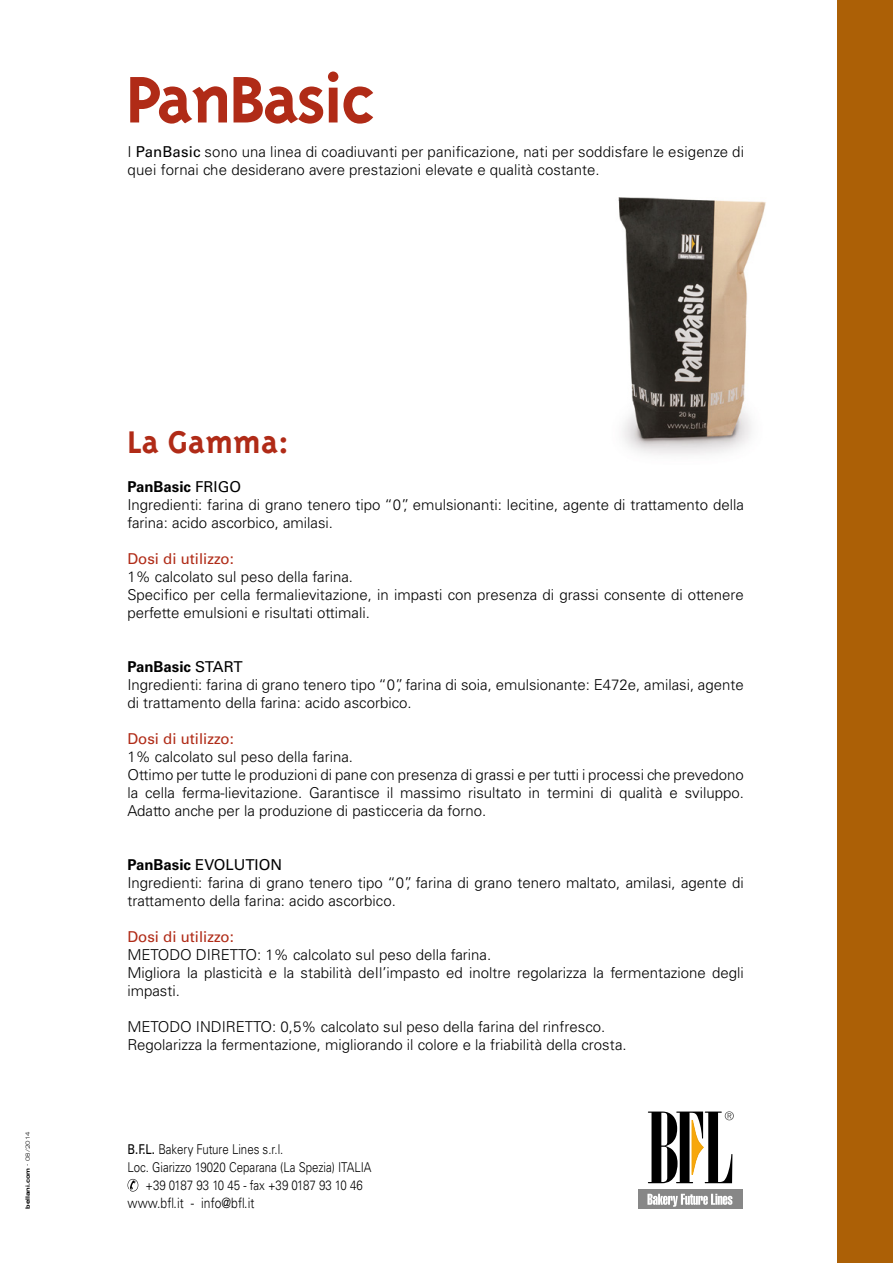
<style>
.page{position:relative;width:893px;height:1263px;background:#fff}
.page>*{position:absolute;margin:0;border:0;box-sizing:border-box;transform-origin:0 0}
.t1{font:700 75.75px "Triplex";letter-spacing:-.03em;color:#b02b17}
.t2{font:700 36px "Triplex";color:#b02b17}
.t3{font:300 15px/18px "Univers LT Std";color:#000}
.t4{font:15px "Univers LT Std";color:#b02b17}
.t5{font:300 14.25px "Univers LT Std";letter-spacing:.005em;color:#000;scale:.85 1}
.t6{font:300 13.5px "Univers LT Std";color:#000;scale:.85 1}
.t7{font:500 expanded 6px "Akzidenz Grotesk BE";color:#000}
.s1{font-weight:400}
.s2{font-weight:300}
.s3{font-weight:700}
</style>
<div class="page">
<div style="left:838px;top:0;width:55px;height:1263px;background:#ac6006"></div>
<svg style="left:128px;top:1179px;width:10px;height:12px"></svg>
<img style="left:618px;top:197px;width:148px;height:258px">
<div style="left:638px;top:1189px;width:104px;height:20px;background:#878787"></div>
<svg style="left:647px;top:1194px;width:85px;height:13px"></svg>
<svg style="left:648px;top:1111px;width:86px;height:72px"></svg>
<h1 class="t1" style="left:126px;top:56px;width:250px">PanBasic</h1>
<p class="t3" style="left:128px;top:142px;width:618px">I <span class="s1">PanBasic</span> sono una linea di coadiuvanti per panificazione, nati per soddisfare le esigenze di quei fornai che desiderano avere prestazioni elevate e qualità costante.</p>
<p class="t7" style="left:24px;top:1209px;width:79px;rotate:-90deg">bellani.com <span class="s2">- 08/2014</span></p>
<h2 class="t2" style="left:127px;top:421px;width:163px">La Gamma:</h2>
<p class="t3" style="left:127px;top:478px;width:618px"><span class="s3">PanBasic</span> <span class="s1">FRIGO<br></span>Ingredienti: farina di grano tenero tipo “0”, emulsionanti: lecitine, agente di trattamento della farina: acido ascorbico, amilasi.</p>
<p class="t4" style="left:127px;top:550px;width:108px">Dosi di utilizzo:</p>
<p class="t3" style="left:127px;top:568px;width:618px">1% calcolato sul peso della farina.<br>Specifico per cella fermalievitazione, in impasti con presenza di grassi consente di ottenere perfette emulsioni e risultati ottimali.</p>
<p class="t3" style="left:127px;top:658px;width:618px"><span class="s3">PanBasic</span> <span class="s1">START<br></span>Ingredienti: farina di grano tenero tipo “0”, farina di soia, emulsionante: E472e, amilasi, agente di trattamento della farina: acido ascorbico.</p>
<p class="t4" style="left:127px;top:730px;width:108px">Dosi di utilizzo:</p>
<p class="t3" style="left:127px;top:748px;width:618px">1% calcolato sul peso della farina.<br>Ottimo per tutte le produzioni di pane con presenza di grassi e per tutti i processi che prevedono la cella ferma-lievitazione. Garantisce il massimo risultato in termini di qualità e sviluppo.<br>Adatto anche per la produzione di pasticceria da forno.</p>
<p class="t3" style="left:127px;top:856px;width:618px"><span class="s3">PanBasic</span> <span class="s1">EVOLUTION<br></span>Ingredienti: farina di grano tenero tipo “0”, farina di grano tenero maltato, amilasi, agente di trattamento della farina: acido ascorbico.</p>
<p class="t4" style="left:127px;top:928px;width:108px">Dosi di utilizzo:</p>
<p class="t3" style="left:127px;top:946px;width:618px">METODO DIRETTO: 1% calcolato sul peso della farina.<br>Migliora la plasticità e la stabilità deIl’impasto ed inoltre regolarizza la fermentazione degli impasti.</p>
<p class="t3" style="left:127px;top:1018px;width:501px">METODO INDIRETTO: 0,5% calcolato sul peso della farina del rinfresco.<br>Regolarizza la fermentazione, migliorando il colore e la friabilità della crosta.</p>
<p class="t6" style="left:128px;top:1141px;width:185px"><span class="s1">B.F.L.</span> Bakery Future Lines s.r.l.</p>
<p class="t6" style="left:128px;top:1159px;width:289px">Loc. Giarizzo 19020 Ceparana (La Spezia) ITALIA</p>
<p class="t6" style="left:145px;top:1176px;width:257px">+39 0187 93 10 45 - fax +39 0187 93 10 46</p>
<p class="t5" style="left:128px;top:1194px;width:151px">www.bfl.it - info@bfl.it</p>
</div>
